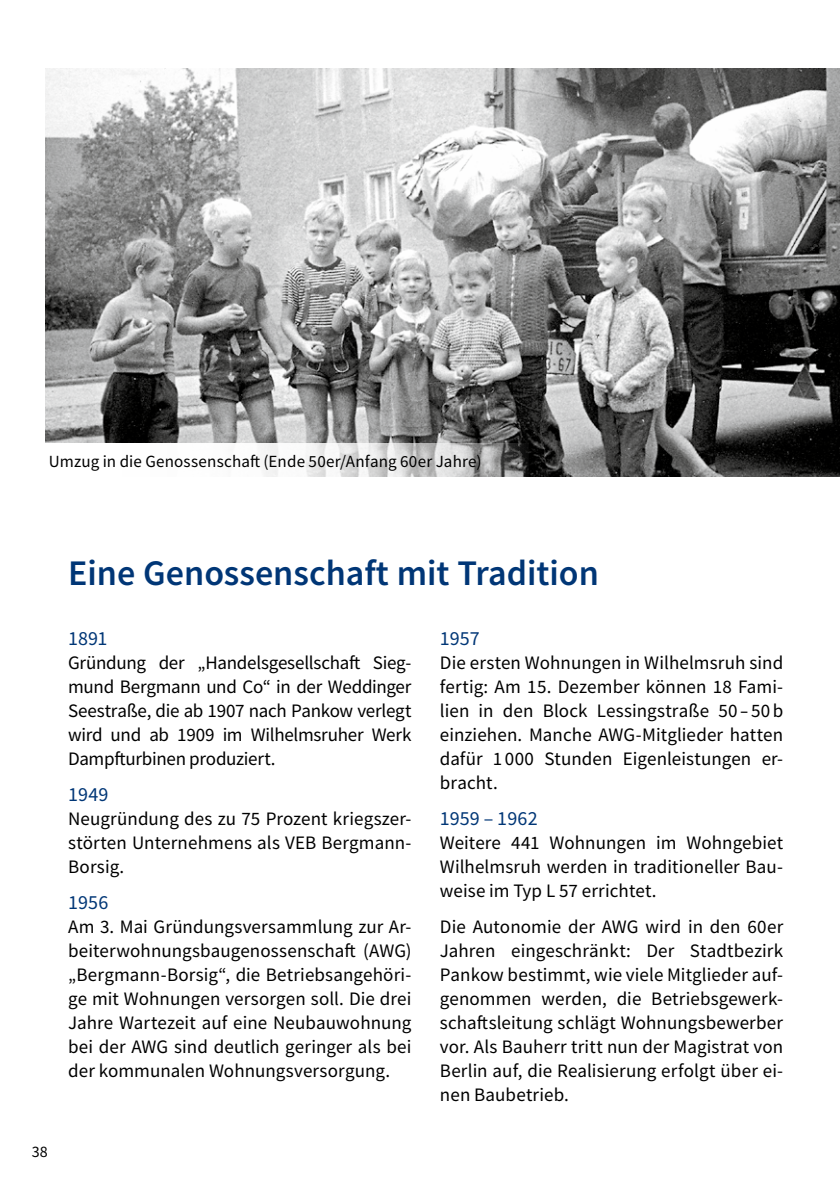
<style>
.page{position:relative;width:840px;height:1191px;background:#fff}
.page>*{position:absolute;margin:0;border:0;box-sizing:border-box;transform-origin:0 0}
.t1{font:600 36px "Source Sans Pro";color:#003676}
.t2{font:20px "Source Sans Pro";letter-spacing:.005em;color:#003676}
.t3{font:19px/24px "Source Sans Pro";letter-spacing:.005em;color:#000;text-align:justify}
.t4{font:17px "Source Sans Pro";letter-spacing:.01em;color:#000}
.t5{font:16px "Source Sans Pro";color:#000}
</style>
<div class="page">
<img style="left:45px;top:68px;width:794px;height:408px">
<svg style="left:45px;top:444px;width:484px;height:33px"></svg>
<p class="t4" style="left:49px;top:451px;width:434px">Umzug in die Genossenschaft (Ende 50er/Anfang 60er Jahre)</p>
<h1 class="t1" style="left:68px;top:549px;width:532px">Eine Genossenschaft mit Tradition</h1>
<p class="t2" style="left:68px;top:625px;width:41px">1891</p>
<p class="t3" style="left:68px;top:650px;width:345px">Gründung der „Handelsgesellschaft Sieg&shy;mund Bergmann und Co“ in der Weddinger Seestraße, die ab 1907 nach Pankow verlegt wird und ab 1909 im Wilhelmsruher Werk Dampfturbinen produziert.</p>
<p class="t2" style="left:68px;top:781px;width:42px">1949</p>
<p class="t3" style="left:68px;top:806px;width:345px">Neugründung des zu 75 Prozent kriegszer&shy;störten Unternehmens als VEB Bergmann-Borsig.</p>
<p class="t2" style="left:68px;top:889px;width:42px">1956</p>
<p class="t3" style="left:68px;top:914px;width:345px">Am 3. Mai Gründungsversammlung zur Ar&shy;beiterwohnungsbaugenossenschaft (AWG) „Bergmann-Borsig“, die Betriebsangehöri&shy;ge mit Wohnungen versorgen soll. Die drei Jahre Wartezeit auf eine Neubauwohnung bei der AWG sind deutlich geringer als bei der kommunalen Wohnungsversorgung.</p>
<p class="t5" style="left:32px;top:1141px;width:17px">38</p>
<p class="t2" style="left:439px;top:625px;width:41px">1957</p>
<p class="t3" style="left:439px;top:650px;width:345px">Die ersten Wohnungen in Wilhelmsruh sind fertig: Am 15. Dezember können 18 Fami&shy;lien in den Block Lessingstraße 50-50b einziehen. Manche AWG-Mitglieder hatten dafür 1 000 Stunden Eigenleistungen er&shy;bracht.</p>
<p class="t2" style="left:439px;top:805px;width:99px">1959 – 1962</p>
<p class="t3" style="left:439px;top:830px;width:344px">Weitere 441 Wohnungen im Wohngebiet Wilhelmsruh werden in traditioneller Bau&shy;weise im Typ L 57 errichtet.</p>
<p class="t3" style="left:439px;top:914px;width:345px">Die Autonomie der AWG wird in den 60er Jahren eingeschränkt: Der Stadtbezirk Pankow bestimmt, wie viele Mitglieder auf&shy;genommen werden, die Betriebsgewerk&shy;schaftsleitung schlägt Wohnungsbewerber vor. Als Bauherr tritt nun der Magistrat von Berlin auf, die Realisierung erfolgt über ei&shy;nen Baubetrieb.</p>
</div>
